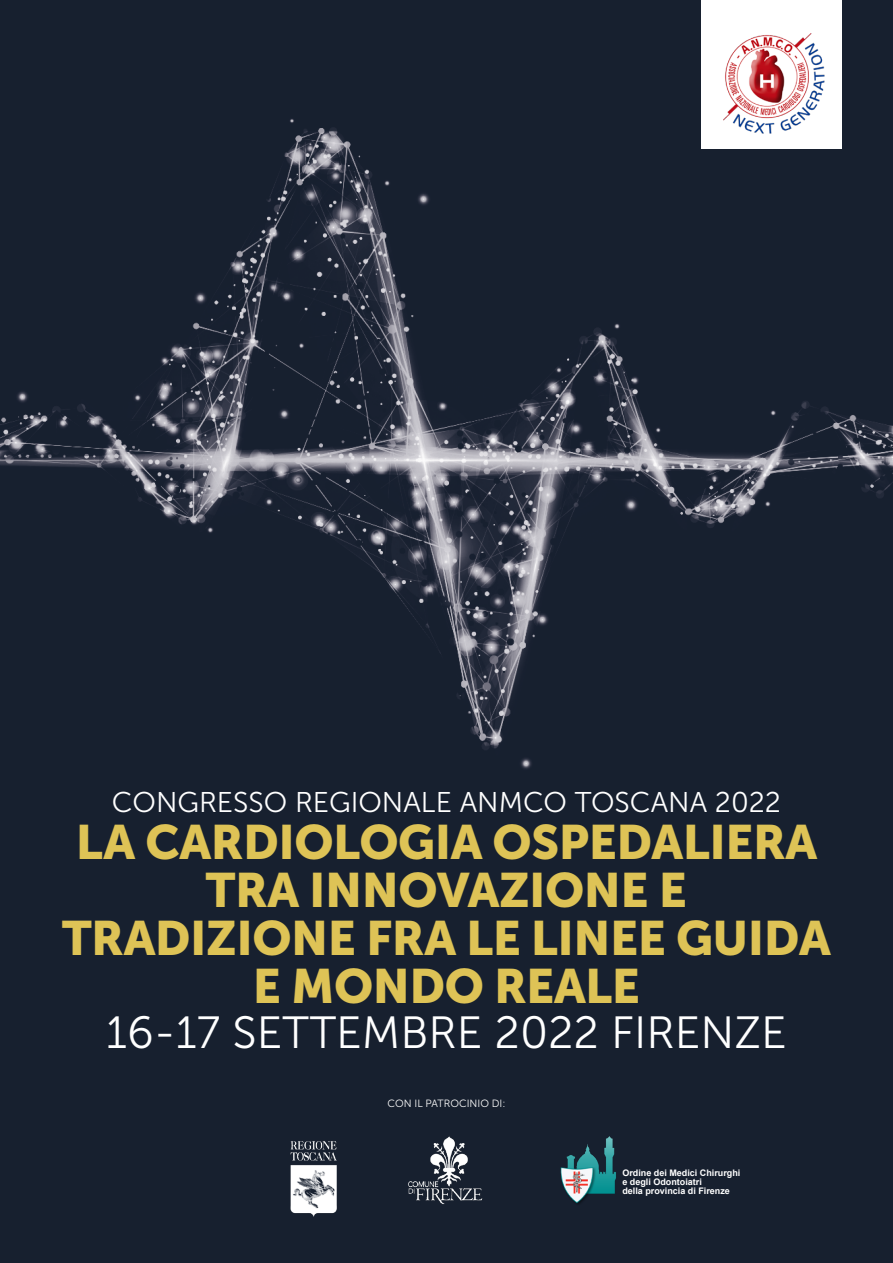
<style>
.page{position:relative;width:893px;height:1263px;background:#fff}
.page>*{position:absolute;margin:0;border:0;box-sizing:border-box;transform-origin:0 0}
.t1{font:48px/48px "Museo Sans 900";letter-spacing:-.01em;color:#dec356;text-align:center}
.t2{font:45px "Museo Sans 300";color:#fff}
.t3{font:28.5px "Museo Sans 300";color:#fff}
.t4{font:10.5px "Museo Sans 300";color:#fff}
.t5{font:700 9px/9px "Arial";color:#fff}
</style>
<div class="page">
<img style="left:0;top:0;width:893px;height:1263px">
<div style="left:702px;top:0;width:140px;height:148px;background:#fff"></div>
<img style="left:723px;top:33px;width:102px;height:101px">
<img style="left:397px;top:1133px;width:100px;height:75px">
<img style="left:554px;top:1136px;width:69px;height:69px">
<img style="left:288px;top:1138px;width:50px;height:80px">
<p class="t3" style="left:112px;top:787px;width:671px">CONGRESSO REGIONALE ANMCO TOSCANA 2022</p>
<p class="t1" style="left:62px;top:818px;width:770px">LA CARDIOLOGIA OSPEDALIERA<br>TRA INNOVAZIONE E<br>TRADIZIONE FRA LE LINEE GUIDA<br>E MONDO REALE</p>
<p class="t2" style="left:106px;top:1008px;width:682px">16-17 SETTEMBRE 2022 FIRENZE</p>
<p class="t4" style="left:388px;top:1097px;width:119px">CON IL PATROCINIO DI:</p>
<p class="t5" style="left:622px;top:1168px;width:120px">Ordine dei Medici Chirurghi e degli Odontoiatri<br>della provincia di Firenze</p>
</div>
